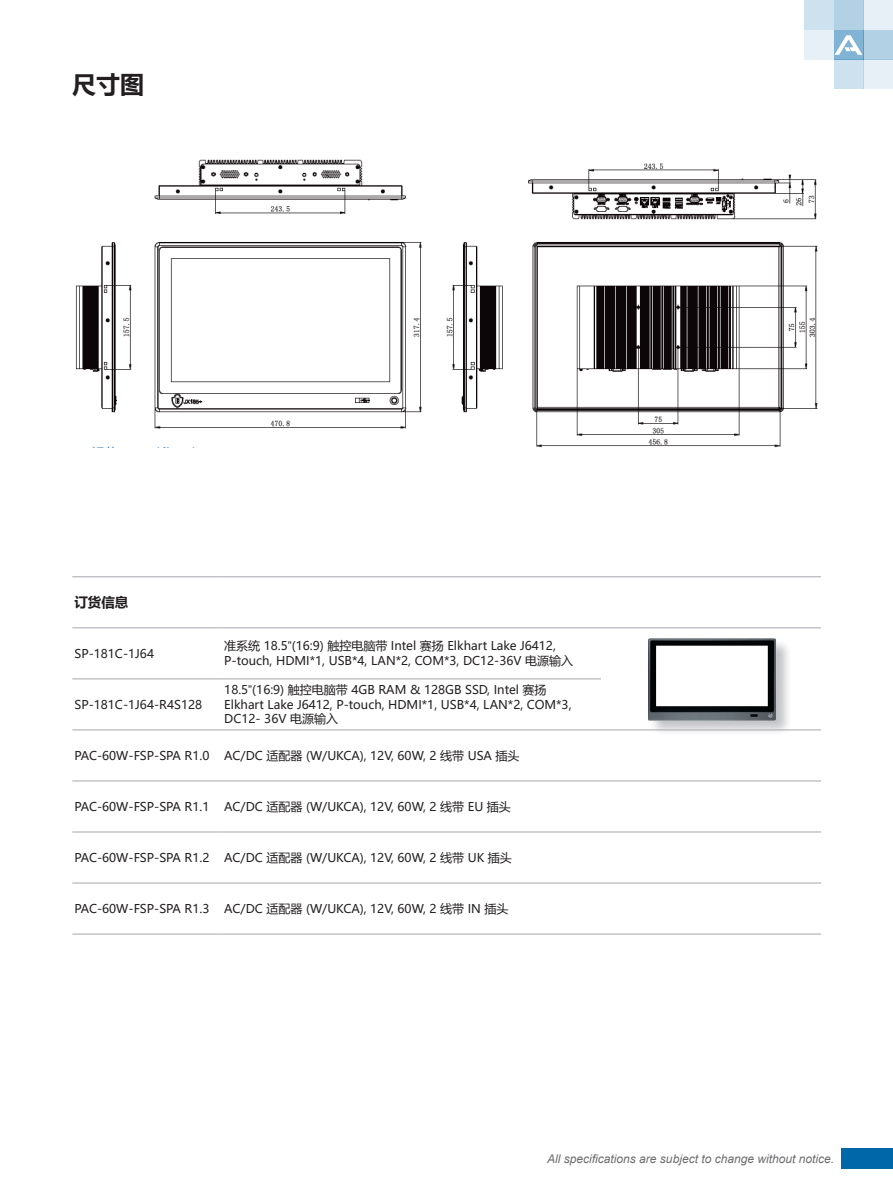
<style>
.page{position:relative;width:893px;height:1191px;background:#fff}
.page>*{position:absolute;margin:0;border:0;box-sizing:border-box;transform-origin:0 0}
.t1{font:700 24px "Microsoft Ya Hei";color:#231f20}
.Table_Key_Fields{font:700 13.5px "Microsoft Ya Hei";color:#231f20}
.Right_Table_body_tex{font:12px/14.4px "Microsoft Ya Hei";color:#231f20}
.Left_Table_body_text{font:12px "Microsoft Ya Hei";color:#231f20}
.page_number{font:italic 12px "Arial";color:#6c6d70}
.s1{font-family:"Arial"}
</style>
<div class="page">
<div style="left:863px;top:30px;width:30px;height:30px;background:#b3d1e5"></div>
<div style="left:863px;top:60px;width:30px;height:29px;background:#e6f0f6"></div>
<div style="left:834px;top:30px;width:29px;height:30px;background:#80b3d4"></div>
<div style="left:804px;top:30px;width:30px;height:30px;background:#e6f0f6"></div>
<div style="left:804px;top:0;width:30px;height:30px;background:#cde1ee"></div>
<div style="left:834px;top:60px;width:29px;height:29px;background:#cde1ee"></div>
<div style="left:834px;top:0;width:29px;height:30px;background:#b3d1e5"></div>
<div style="left:863px;top:0;width:30px;height:30px;background:#e6f0f6"></div>
<svg style="left:834px;top:35px;width:28px;height:20px"></svg>
<div style="left:841px;top:1148px;width:52px;height:20px;background:#0068a9"></div>
<hr style="left:72px;top:576px;width:150px;height:1px;background:#b0b1b5">
<hr style="left:222px;top:576px;width:379px;height:1px;background:#b0b1b5">
<hr style="left:601px;top:576px;width:220px;height:1px;background:#b0b1b5">
<hr style="left:72px;top:627px;width:150px;height:1px;background:#b0b1b5">
<hr style="left:222px;top:627px;width:379px;height:1px;background:#b0b1b5">
<hr style="left:601px;top:627px;width:220px;height:1px;background:#b0b1b5">
<hr style="left:72px;top:678px;width:150px;height:1px;background:#b0b1b5">
<hr style="left:222px;top:678px;width:379px;height:1px;background:#b0b1b5">
<hr style="left:72px;top:729px;width:150px;height:1px;background:#b0b1b5">
<hr style="left:222px;top:729px;width:379px;height:1px;background:#b0b1b5">
<hr style="left:601px;top:729px;width:220px;height:1px;background:#b0b1b5">
<hr style="left:72px;top:780px;width:150px;height:1px;background:#b0b1b5">
<hr style="left:222px;top:780px;width:379px;height:1px;background:#b0b1b5">
<hr style="left:601px;top:780px;width:220px;height:1px;background:#b0b1b5">
<hr style="left:72px;top:831px;width:150px;height:1px;background:#b0b1b5">
<hr style="left:222px;top:831px;width:379px;height:1px;background:#b0b1b5">
<hr style="left:601px;top:831px;width:220px;height:1px;background:#b0b1b5">
<hr style="left:72px;top:882px;width:150px;height:1px;background:#b0b1b5">
<hr style="left:222px;top:882px;width:379px;height:1px;background:#b0b1b5">
<hr style="left:601px;top:882px;width:220px;height:1px;background:#b0b1b5">
<hr style="left:72px;top:933px;width:150px;height:1px;background:#b0b1b5">
<hr style="left:222px;top:933px;width:379px;height:1px;background:#b0b1b5">
<hr style="left:601px;top:933px;width:220px;height:1px;background:#b0b1b5">
<div style="left:649px;top:639px;width:143px;height:97px;background:#b0b1b5;opacity:.75"></div>
<img style="left:648px;top:638px;width:139px;height:84px">
<img style="left:75px;top:159px;width:743px;height:289px">
<p class="t1" style="left:72px;top:67px;width:73px">尺寸图</p>
<p class="Table_Key_Fields" style="left:74px;top:593px;width:55px">订货信息</p>
<p class="Left_Table_body_text" style="left:74px;top:645px;width:81px">SP-181C-1J64</p>
<p class="Right_Table_body_tex" style="left:224px;top:638px;width:350px">准系统 18.5<span class="s1">”</span>(16:9) 触控电脑带 Intel 赛扬 Elkhart Lake J6412,<br>P-touch, HDMI*1, USB*4, LAN*2, COM*3, DC12-36V 电源输入</p>
<p class="Left_Table_body_text" style="left:74px;top:696px;width:129px">SP-181C-1J64-R4S128</p>
<p class="Right_Table_body_tex" style="left:224px;top:682px;width:324px">18.5<span class="s1">”</span>(16:9) 触控电脑带 4GB RAM &amp; 128GB SSD, Intel 赛扬</p>
<p class="Right_Table_body_tex" style="left:224px;top:697px;width:349px">Elkhart Lake J6412, P-touch, HDMI*1, USB*4, LAN*2, COM*3,<br>DC12- 36V 电源输入</p>
<p class="Left_Table_body_text" style="left:74px;top:747px;width:137px">PAC-60W-FSP-SPA R1.0</p>
<p class="Right_Table_body_tex" style="left:224px;top:748px;width:297px">AC/DC 适配器 (W/UKCA), 12V, 60W, 2 线带 USA 插头</p>
<p class="Left_Table_body_text" style="left:74px;top:798px;width:137px">PAC-60W-FSP-SPA R1.1</p>
<p class="Right_Table_body_tex" style="left:224px;top:799px;width:288px">AC/DC 适配器 (W/UKCA), 12V, 60W, 2 线带 EU 插头</p>
<p class="Left_Table_body_text" style="left:74px;top:849px;width:137px">PAC-60W-FSP-SPA R1.2</p>
<p class="Right_Table_body_tex" style="left:224px;top:850px;width:289px">AC/DC 适配器 (W/UKCA), 12V, 60W, 2 线带 UK 插头</p>
<p class="Left_Table_body_text" style="left:74px;top:900px;width:137px">PAC-60W-FSP-SPA R1.3</p>
<p class="Right_Table_body_tex" style="left:224px;top:901px;width:286px">AC/DC 适配器 (W/UKCA), 12V, 60W, 2 线带 IN 插头</p>
<p class="page_number" style="left:547px;top:1151px;width:288px">All specifications are subject to change without notice.</p>
</div>
